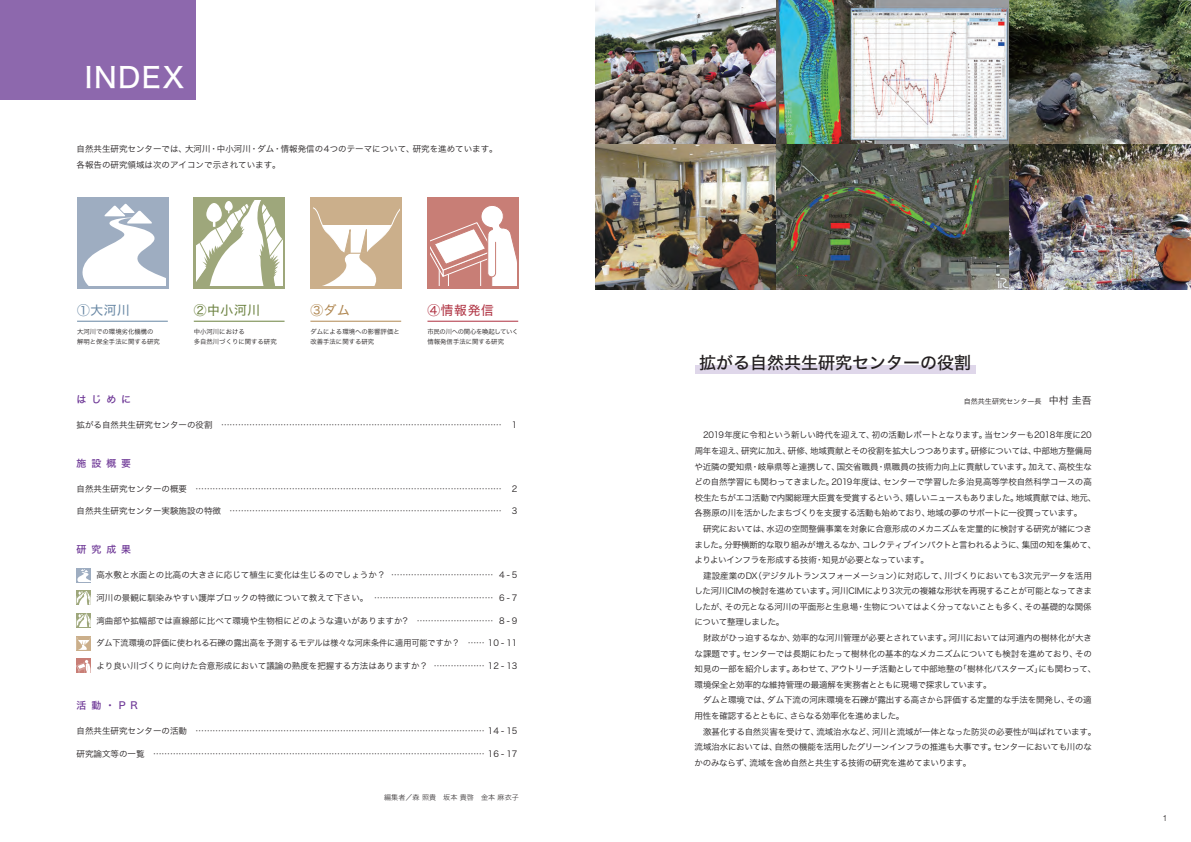
<style>
.page{position:relative;width:1191px;height:842px;background:#fff}
.page>*{position:absolute;margin:0;border:0;box-sizing:border-box;transform-origin:0 0}
.t1{font:28.3px "Hira Kaku Std W5";letter-spacing:.05em;color:#fff}
.t2{font:17px "Hira Kaku Std W5";color:#231f20}
.t3{font:12.8px "Hira Kaku Std W4";letter-spacing:.05em;color:#6b813f}
.t4{font:12.8px "Hira Kaku Std W4";letter-spacing:.05em;color:#ae2f3f}
.t5{font:12.8px "Hira Kaku Std W4";color:#6686a3}
.t6{font:12.8px "Hira Kaku Std W4";color:#b08751}
.t7{font:9.9px "Hira Kaku Std W5";letter-spacing:.5em;color:#6c3595}
.t8{font:8.5px/15.6px "Hira Kaku Std W3";letter-spacing:-.02em;color:#231f20}
.t9{font:8.5px/15.6px "Hira Kaku Std W3";color:#231f20}
.t10{font:300 8.5px "Helvetica";color:#231f20}
.t11{font:7.1px "Hira Kaku Std W2";color:#231f20}
.t12{font:7.1px "Hira Kaku Std W3";color:#231f20}
.t13{font:6.4px/9.9px "Hira Kaku Std W3";color:#231f20}
.t14{font:6.4px/9.9px "Hira Kaku Std W3";letter-spacing:-.035em;color:#231f20}
.s1{font-size:9.9px}
</style>
<div class="page">
<div style="left:0;top:0;width:196px;height:99px;background:#8d68ad"></div>
<div style="left:310px;top:197px;width:92px;height:91px;background:#cbaf8b"></div>
<svg style="left:313px;top:207px;width:86px;height:78px"></svg>
<div style="left:77px;top:197px;width:91px;height:91px;background:#9eadc1"></div>
<svg style="left:82px;top:203px;width:84px;height:82px"></svg>
<svg style="left:194px;top:197px;width:91px;height:91px"></svg>
<svg style="left:196px;top:200px;width:86px;height:85px"></svg>
<div style="left:427px;top:197px;width:92px;height:91px;background:#c87e76"></div>
<svg style="left:430px;top:206px;width:86px;height:79px"></svg>
<hr style="left:77px;top:321px;width:91px;height:1px;background:#6686a3">
<hr style="left:194px;top:321px;width:90px;height:1px;background:#6b813f">
<hr style="left:310px;top:321px;width:91px;height:1px;background:#b08751">
<hr style="left:427px;top:321px;width:91px;height:1px;background:#ae2f3f">
<div style="left:77px;top:568px;width:14px;height:14px;background:#9eadc1"></div>
<svg style="left:77px;top:569px;width:13px;height:13px"></svg>
<div style="left:77px;top:636px;width:14px;height:14px;background:#cbaf8b"></div>
<svg style="left:77px;top:638px;width:13px;height:12px"></svg>
<svg style="left:77px;top:591px;width:14px;height:14px"></svg>
<svg style="left:77px;top:591px;width:13px;height:13px"></svg>
<svg style="left:77px;top:613px;width:14px;height:14px"></svg>
<svg style="left:77px;top:614px;width:13px;height:13px"></svg>
<svg style="left:77px;top:659px;width:14px;height:14px"></svg>
<svg style="left:77px;top:660px;width:13px;height:12px"></svg>
<div style="left:694px;top:366px;width:281px;height:8px;background:#dfd7ea"></div>
<img style="left:595px;top:0;width:596px;height:289px">
<p class="t1" style="left:85px;top:56px;width:101px">INDEX</p>
<p class="t9" style="left:77px;top:141px;width:423px">自然共生研究センターでは、大河川・中小河川・ダム・情報発信の4つのテーマについて、研究を進めています。各報告の研究領域は次のアイコンで示されています。</p>
<p class="t5" style="left:77px;top:300px;width:54px">①大河川</p>
<p class="t13" style="left:77px;top:326px;width:84px">大河川での環境劣化機構の解明と保全手法に関する研究</p>
<p class="t3" style="left:194px;top:300px;width:68px">②中小河川</p>
<p class="t13" style="left:194px;top:326px;width:84px">中小河川における<br>多自然川づくりに関する研究</p>
<p class="t6" style="left:310px;top:300px;width:41px">③ダム</p>
<p class="t13" style="left:310px;top:326px;width:91px">ダムによる環境への影響評価と改善手法に関する研究</p>
<p class="t4" style="left:427px;top:300px;width:68px">④情報発信</p>
<p class="t14" style="left:427px;top:326px;width:92px">市民の川への関心を喚起していく情報発信手法に関する研究</p>
<p class="t7" style="left:77px;top:391px;width:56px">はじめに</p>
<p class="t9" style="left:77px;top:417px;width:442px">拡がる自然共生研究センターの役割 ……………………………………………………………………………………… 1</p>
<p class="t7" style="left:77px;top:455px;width:56px">施設概要</p>
<p class="t9" style="left:77px;top:481px;width:442px">自然共生研究センターの概要 ……………………………………………………………………………………………… 2</p>
<p class="t9" style="left:77px;top:503px;width:442px">自然共生研究センター実験施設の特徴 …………………………………………………………………………………… 3</p>
<p class="t7" style="left:77px;top:542px;width:56px">研究成果</p>
<p class="t9" style="left:77px;top:567px;width:442px">　　 高水敷と水面との比高の大きさに応じて植生に変化は生じるのでしょうか？ ……………………………… 4 - 5</p>
<p class="t9" style="left:77px;top:590px;width:442px">　　 河川の景観に馴染みやすい護岸ブロックの特徴について教えて下さい。 …………………………………… 6 - 7</p>
<p class="t9" style="left:77px;top:612px;width:442px">　　 湾曲部や拡幅部では直線部に比べて環境や生物相にどのような違いがありますか? ……………………… 8 - 9</p>
<p class="t9" style="left:77px;top:635px;width:442px">　　 ダム下流環境の評価に使われる石礫の露出高を予測するモデルは様々な河床条件に適用可能ですか？ …… 10 - 11</p>
<p class="t9" style="left:77px;top:658px;width:442px">　　 より良い川づくりに向けた合意形成において議論の熟度を把握する方法はありますか？ ……………… 12 - 13</p>
<p class="t7" style="left:77px;top:697px;width:63px">活動・PR</p>
<p class="t9" style="left:77px;top:723px;width:442px">自然共生研究センターの活動 ………………………………………………………………………………………… 14 - 15</p>
<p class="t9" style="left:77px;top:746px;width:442px">研究論文等の一覧 ……………………………………………………………………………………………………… 16 - 17</p>
<p class="t11" style="left:384px;top:792px;width:136px">編集者／森 照貴　坂本 貴啓　金本 麻衣子</p>
<p class="t2" style="left:699px;top:350px;width:274px">拡がる自然共生研究センターの役割</p>
<p class="t12" style="left:963px;top:395px;width:130px">自然共生研究センター長　<span class="s1">中村 圭吾</span></p>
<p class="t8" style="left:694px;top:427px;width:403px;text-indent:9px">2019年度に令和という新しい時代を迎えて、初の活動レポートとなります。当センターも2018年度に20周年を迎え、研究に加え、研修、地域貢献とその役割を拡大しつつあります。研修については、中部地方整備局や近隣の愛知県・岐阜県等と連携して、国交省職員・県職員の技術力向上に貢献しています。加えて、高校生などの自然学習にも関わってきました。2019年度は、センターで学習した多治見高等学校自然科学コースの高校生たちがエコ活動で内閣総理大臣賞を受賞するという、嬉しいニュースもありました。地域貢献では、地元、各務原の川を活かしたまちづくりを支援する活動も始めており、地域の夢のサポートに一役買っています。<br>　研究においては、水辺の空間整備事業を対象に合意形成のメカニズムを定量的に検討する研究が緒につきました。分野横断的な取り組みが増えるなか、コレクティブインパクトと言われるように、集団の知を集めて、よりよいインフラを形成する技術・知見が必要となっています。<br>　建設産業のDX（デジタルトランスフォーメーション）に対応して、川づくりにおいても3次元データを活用した河川CIMの検討を進めています。河川CIMにより3次元の複雑な形状を再現することが可能となってきましたが、その元となる河川の平面形と生息場・生物についてはよく分ってないことも多く、その基礎的な関係について整理しました。<br>　財政がひっ迫するなか、効率的な河川管理が必要とされています。河川においては河道内の樹林化が大きな課題です。センターでは長期にわたって樹林化の基本的なメカニズムについても検討を進めており、その知見の一部を紹介します。あわせて、アウトリーチ活動として中部地整の「樹林化バスターズ」にも関わって、環境保全と効率的な維持管理の最適解を実務者とともに現場で探求しています。<br>　ダムと環境では、ダム下流の河床環境を石礫が露出する高さから評価する定量的な手法を開発し、その適用性を確認するとともに、さらなる効率化を進めました。<br>　激甚化する自然災害を受けて、流域治水など、河川と流域が一体となった防災の必要性が叫ばれています。流域治水においては、自然の機能を活用したグリーンインフラの推進も大事です。センターにおいても川のなかのみならず、流域を含め自然と共生する技術の研究を進めてまいります。</p>
<p class="t10" style="left:1162px;top:811px;width:6px">1</p>
</div>
